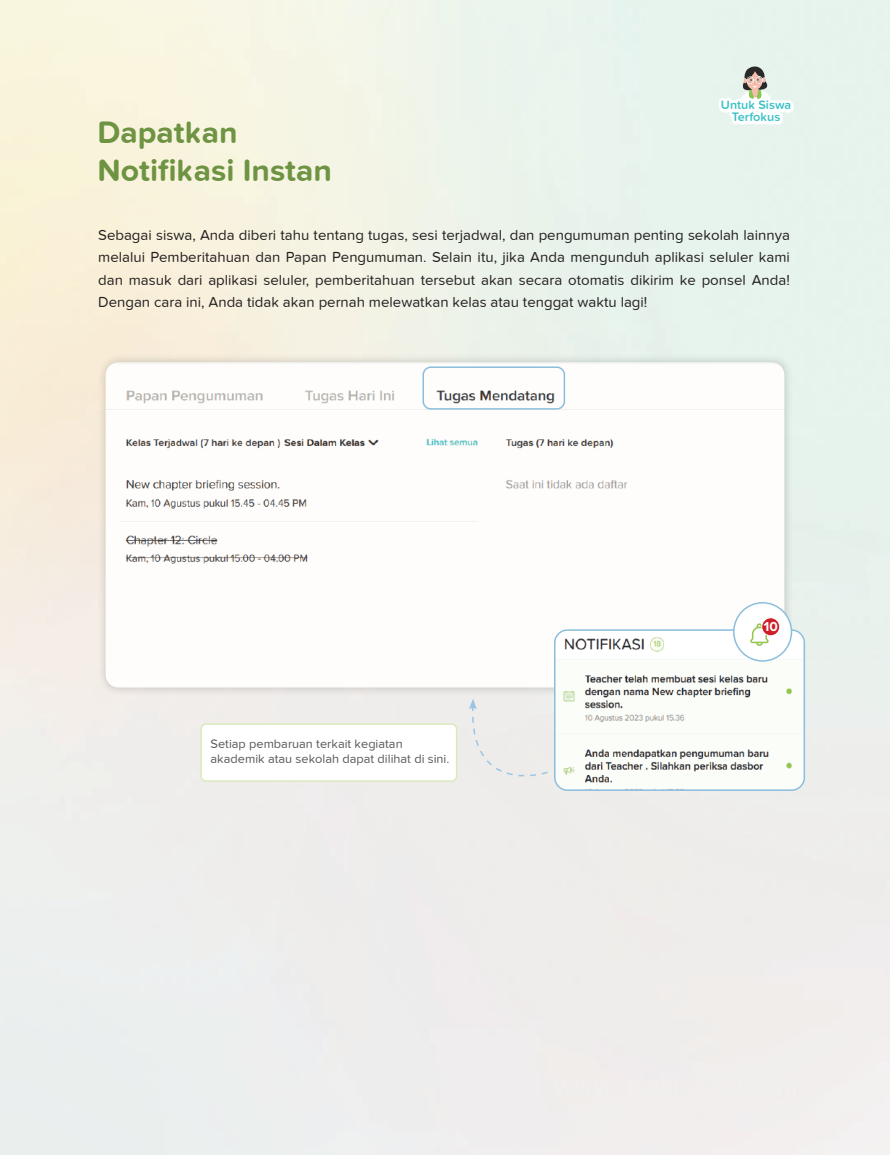
<style>
.page{position:relative;width:890px;height:1155px;background:#fff}
.page>*{position:absolute;margin:0;border:0;box-sizing:border-box;transform-origin:0 0}
.t1{font:700 31.95px/38.4px "Proxima Nova Soft";color:#6e9443}
.t2{font:15px/22.5px "Proxima Nova Soft";color:#231f20;text-align:justify}
.t3{font:700 13.5px "Proxima Nova";color:#fff}
.t4{font:12.75px/15.3px "Proxima Nova Soft";color:#57585a}
.t5{font:600 12.6px/11.9px "Proxima Nova Soft";color:#37c0c4;text-align:center}
</style>
<div class="page">
<img style="left:94px;top:351px;width:702px;height:348px">
<img style="left:106px;top:362px;width:678px;height:325px">
<div style="left:422px;top:366px;width:143px;height:43px;border:2px solid #8bbedc;border-radius:8px"></div>
<div style="left:200px;top:723px;width:257px;height:58px;border:2px solid #dbeaba;border-radius:5px"></div>
<div style="left:469px;top:698px;width:80px;height:100px;background:#edeceb"></div>
<img style="left:554px;top:630px;width:250px;height:159px">
<div style="left:554px;top:629px;width:251px;height:161px;border:2px solid #8bbedc;border-radius:13px"></div>
<div style="left:733px;top:602px;width:58px;height:58px;background:#fff;border-radius:50%"></div>
<div style="left:733px;top:602px;width:59px;height:59px;border:1px solid #8bbedc;border-radius:50%"></div>
<svg style="left:750px;top:623px;width:18px;height:22px"></svg>
<svg style="left:761px;top:617px;width:18px;height:18px"></svg>
<div style="left:761px;top:617px;width:19px;height:19px;border:1px solid #fff;border-radius:50%"></div>
<svg style="left:713px;top:64px;width:85px;height:71px"></svg>
<h1 class="t1" style="left:97px;top:112px;width:236px">Dapatkan<br>Notifikasi Instan</h1>
<p class="t5" style="left:721px;top:99px;width:72px">Untuk Siswa<br>Terfokus</p>
<p class="t2" style="left:98px;top:223px;width:693px">Sebagai siswa, Anda diberi tahu tentang tugas, sesi terjadwal, dan pengumuman penting sekolah lainnya melalui Pemberitahuan dan Papan Pengumuman. Selain itu, jika Anda mengunduh aplikasi seluler kami dan masuk dari aplikasi seluler, pemberitahuan tersebut akan secara otomatis dikirim ke ponsel Anda!<br>Dengan cara ini, Anda tidak akan pernah melewatkan kelas atau tenggat waktu lagi!</p>
<p class="t4" style="left:210px;top:735px;width:240px">Setiap pembaruan terkait kegiatan akademik atau sekolah dapat dilihat di sini.</p>
<p class="t3" style="left:763px;top:620px;width:15px">10</p>
</div>
